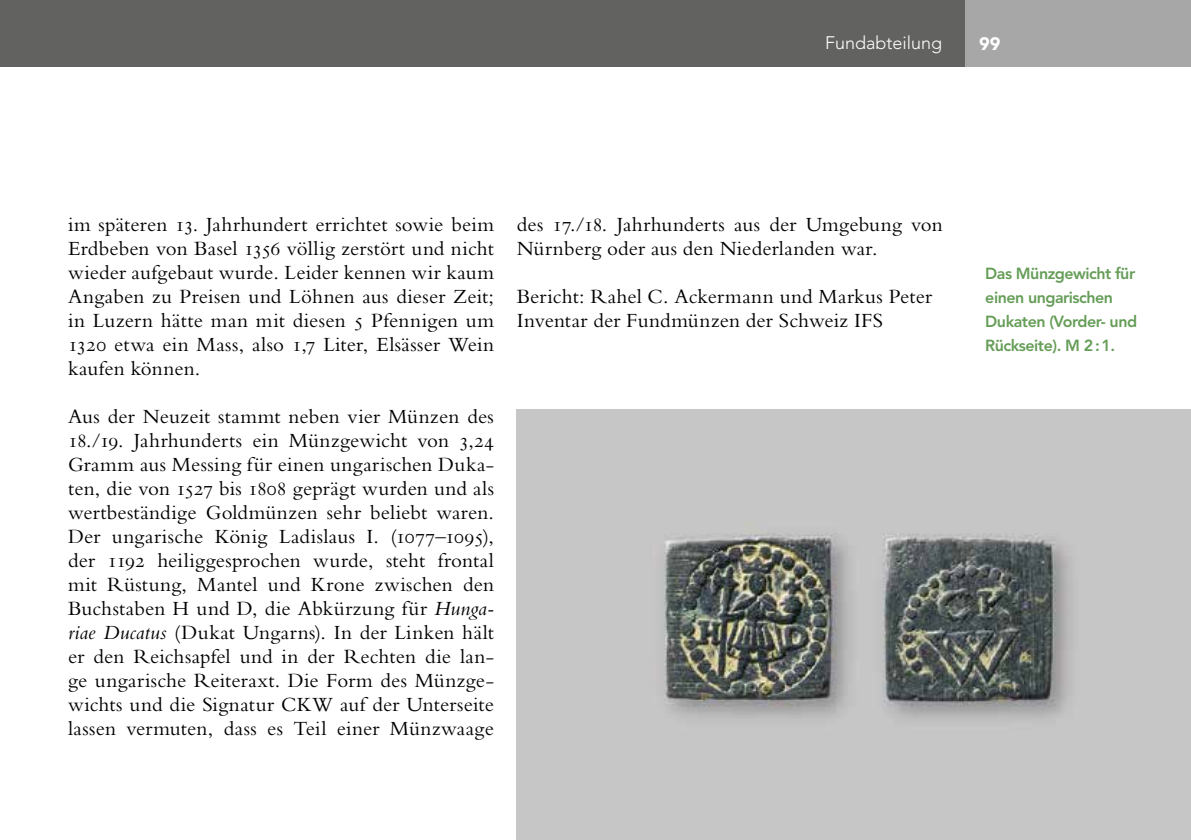
<style>
.page{position:relative;width:1191px;height:840px;background:#fff}
.page>*{position:absolute;margin:0;border:0;box-sizing:border-box;transform-origin:0 0}
.t1{font:21px/24px "Bembo Std";letter-spacing:.01em;color:#000;text-align:justify}
.t2{font:300 18px "Avenir LT Std";color:#fff}
.t3{font:900 18px "Avenir LT Std";color:#fff}
.t4{font:800 16px/24px "Avenir LT Std";letter-spacing:-.03em;color:#659d57}
.s1{font-style:italic}
</style>
<div class="page">
<div style="left:964px;top:0;width:227px;height:67px;background:#a7a7a8"></div>
<div style="left:0;top:0;width:964px;height:67px;background:#626261"></div>
<img style="left:517px;top:409px;width:674px;height:430px">
<p class="t2" style="left:825px;top:32px;width:119px">Fundabteilung</p>
<p class="t3" style="left:979px;top:33px;width:23px">99</p>
<p class="t1" style="left:68px;top:211px;width:427px">im späteren 13. Jahrhundert errichtet sowie beim Erdbeben von Basel 1356 völlig zerstört und nicht wieder aufgebaut wurde. Leider kennen wir kaum Angaben zu Preisen und Löhnen aus dieser Zeit; in Luzern hätte man mit diesen 5 Pfennigen um 1320 etwa ein Mass, also 1,7 Liter, Elsässer Wein kaufen können.</p>
<p class="t1" style="left:68px;top:403px;width:427px">Aus der Neuzeit stammt neben vier Münzen des 18./19. Jahrhunderts ein Münzgewicht von 3,24<br>Gramm aus Messing für einen ungarischen Duka&shy;ten, die von 1527 bis 1808 geprägt wurden und als wertbeständige Goldmünzen sehr beliebt waren.<br>Der ungarische König Ladislaus I. (1077–1095), der 1192 heiliggesprochen wurde, steht frontal mit Rüstung, Mantel und Krone zwischen den Buchstaben H und D, die Abkürzung für <span class="s1">Hunga&shy;riae Ducatus</span> (Dukat Ungarns). In der Linken hält er den Reichsapfel und in der Rechten die lan&shy;ge ungarische Reiteraxt. Die Form des Münzge&shy;wichts und die Signatur CKW auf der Unterseite lassen vermuten, dass es Teil einer Münzwaage</p>
<p class="t1" style="left:517px;top:212px;width:427px">des 17./18. Jahrhunderts aus der Umgebung von<br>Nürnberg oder aus den Niederlanden war.</p>
<p class="t1" style="left:517px;top:284px;width:417px">Bericht: Rahel C. Ackermann und Markus Peter<br>Inventar der Fundmünzen der Schweiz IFS</p>
<p class="t4" style="left:985px;top:261px;width:153px">Das Münzgewicht für einen ungarischen<br>Dukaten (Vorder- und<br>Rückseite). M 2:1.</p>
</div>
